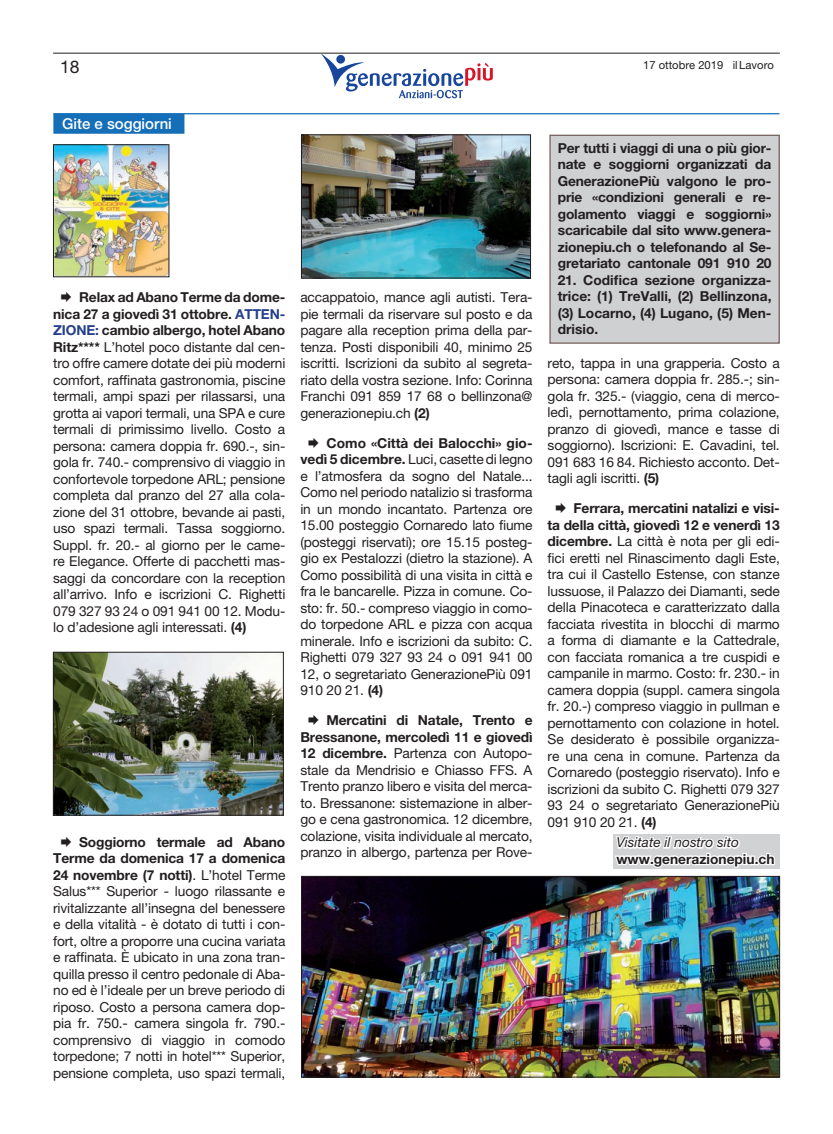
<style>
.page{position:relative;width:833px;height:1134px;background:#fff}
.page>*{position:absolute;margin:0;border:0;box-sizing:border-box;transform-origin:0 0}
.t1{font:17.5px "Helvetica Neue LT Pro";color:#231f20}
.Incipit_-_AAPI{font:500 15px "Helvetica Neue LT Pro";color:#fff}
.appuntamenti-agenda{font:13.75px/16.5px "Helvetica Neue LT Pro";letter-spacing:-.01em;color:#231f20;text-align:justify}
.t2{font:700 13.75px/16.5px "Helvetica Neue LT Pro";color:#231f20;text-align:justify}
.t3{font:italic 13.75px "Helvetica Neue LT Pro";color:#231f20}
.t4{font:11.25px "Helvetica Neue LT Pro";color:#231f20}
.s1{font-weight:700}
.s2{font-weight:700;color:#253f8e}
</style>
<div class="page">
<div style="left:613px;top:834px;width:167px;height:34px;background:#d1d2d4"></div>
<svg style="left:613px;top:836px;width:163px;height:40px"></svg>
<svg style="left:321px;top:54px;width:172px;height:44px"></svg>
<hr style="left:53px;top:113px;width:726px;height:1px;background:#146eb8">
<div style="left:53px;top:114px;width:131px;height:20px;background:#146eb8"></div>
<div style="left:550px;top:135px;width:229px;height:208px;background:#cfd0d2"></div>
<div style="left:549px;top:135px;width:231px;height:209px;border:1px solid #725f5c"></div>
<img style="left:55px;top:146px;width:112px;height:129px">
<div style="left:53px;top:144px;width:116px;height:133px;border:1px solid #231f20"></div>
<img style="left:55px;top:654px;width:226px;height:159px">
<div style="left:53px;top:652px;width:230px;height:163px;border:1px solid #231f20"></div>
<img style="left:303px;top:137px;width:226px;height:139px">
<div style="left:301px;top:135px;width:230px;height:143px;border:1px solid #231f20"></div>
<img style="left:303px;top:878px;width:475px;height:197px">
<div style="left:301px;top:876px;width:479px;height:201px;border:1px solid #231f20"></div>
<hr style="left:53px;top:53px;width:727px;height:1px;background:#231f20">
<p class="t1" style="left:60px;top:56px;width:21px">18</p>
<p class="t4" style="left:643px;top:58px;width:132px">17 ottobre 2019 il Lavoro</p>
<p class="Incipit_-_AAPI" style="left:62px;top:114px;width:111px">Gite e soggiorni</p>
<p class="appuntamenti-agenda" style="left:53px;top:289px;width:234px;text-indent:7px">◻ <span class="s1">Relax ad Abano Terme da dome&shy;nica 27 a giovedì 31 ottobre.</span> <span class="s2">ATTEN-ZIONE:</span> <span class="s1">cambio albergo, hotel Abano Ritz****</span> L’hotel poco distante dal cen&shy;tro offre camere dotate dei più moderni comfort, raffinata gastronomia, piscine termali, ampi spazi per rilassarsi, una grotta ai vapori termali, una SPA e cure termali di primissimo livello. Costo a persona: camera doppia fr. 690.-, sin&shy;gola fr. 740.- comprensivo di viaggio in confortevole torpedone ARL; pensione completa dal pranzo del 27 alla cola&shy;zione del 31 ottobre, bevande ai pasti, uso spazi termali. Tassa soggiorno.<br>Suppl. fr. 20.- al giorno per le came&shy;re Elegance. Offerte di pacchetti mas&shy;saggi da concordare con la reception all’arrivo. Info e iscrizioni C. Righetti 079 327 93 24 o 091 941 00 12. Modu&shy;lo d’adesione agli interessati. <span class="s1">(4)</span></p>
<p class="appuntamenti-agenda" style="left:53px;top:834px;width:234px;text-align:center">◻ <span class="s1">Soggiorno termale ad Abano Terme da domenica 17 a domenica 24 novembre (7 notti)</span>. L’hotel Terme Salus*** Superior - luogo rilassante e rivitalizzante all’insegna del benessere e della vitalità - è dotato di tutti i con&shy;fort, oltre a proporre una cucina variata e raffinata. È ubicato in una zona tran&shy;quilla presso il centro pedonale di Aba&shy;no ed è l’ideale per un breve periodo di riposo. Costo a persona camera dop&shy;pia fr. 750.- camera singola fr. 790.- comprensivo di viaggio in comodo torpedone; 7 notti in hotel*** Superior, pensione completa, uso spazi termali,</p>
<p class="appuntamenti-agenda" style="left:300px;top:289px;width:234px">accappatoio, mance agli autisti. Tera&shy;pie termali da riservare sul posto e da pagare alla reception prima della par&shy;tenza. Posti disponibili 40, minimo 25 iscritti. Iscrizioni da subito al segreta&shy;riato della vostra sezione. Info: Corinna Franchi 091 859 17 68 o bellinzona@ generazionepiu.ch <span class="s1">(2)</span></p>
<p class="appuntamenti-agenda" style="left:300px;top:434px;width:234px;text-indent:7px">◻ <span class="s1">Como «Città dei Balocchi» gio&shy;vedì 5 dicembre.</span> Luci, casette di legno e l’atmosfera da sogno del Natale...<br>Como nel periodo natalizio si trasforma in un mondo incantato. Partenza ore 15.00 posteggio Cornaredo lato fiume (posteggi riservati); ore 15.15 posteg&shy;gio ex Pestalozzi (dietro la stazione). A Como possibilità di una visita in città e fra le bancarelle. Pizza in comune. Co&shy;sto: fr. 50.- compreso viaggio in como&shy;do torpedone ARL e pizza con acqua minerale. Info e iscrizioni da subito: C.<br>Righetti 079 327 93 24 o 091 941 00<br>12, o segretariato GenerazionePiù 091<br>910 20 21. <span class="s1">(4)</span></p>
<p class="appuntamenti-agenda" style="left:300px;top:712px;width:234px;text-align:center">◻ <span class="s1">Mercatini di Natale, Trento e Bressanone, mercoledì 11 e giovedì 12 dicembre.</span> Partenza con Autopo&shy;stale da Mendrisio e Chiasso FFS. A Trento pranzo libero e visita del merca&shy;to. Bressanone: sistemazione in alber&shy;go e cena gastronomica. 12 dicembre, colazione, visita individuale al mercato, pranzo in albergo, partenza per Rove-</p>
<p class="t2" style="left:558px;top:139px;width:215px">Per tutti i viaggi di una o più gior&shy;nate e soggiorni organizzati da GenerazionePiù valgono le pro&shy;prie «condizioni generali e re&shy;golamento viaggi e soggiorni» scaricabile dal sito www.genera&shy;zionepiu.ch o telefonando al Se&shy;gretariato cantonale 091 910 20</p>
<p class="t2" style="left:558px;top:271px;width:215px">21. Codifica sezione organizza&shy;trice: (1) TreValli, (2) Bellinzona, (3) Locarno, (4) Lugano, (5) Men&shy;drisio.</p>
<p class="appuntamenti-agenda" style="left:547px;top:354px;width:234px">reto, tappa in una grapperia. Costo a persona: camera doppia fr. 285.-; sin&shy;gola fr. 325.- (viaggio, cena di merco&shy;ledì, pernottamento, prima colazione, pranzo di giovedì, mance e tasse di soggiorno). Iscrizioni: E. Cavadini, tel.<br>091 683 16 84. Richiesto acconto. Det&shy;tagli agli iscritti. <span class="s1">(5)</span></p>
<p class="appuntamenti-agenda" style="left:547px;top:500px;width:234px;text-indent:7px">◻ <span class="s1">Ferrara, mercatini natalizi e visi&shy;ta della città, giovedì 12 e venerdì 13 dicembre.</span> La città è nota per gli edi&shy;fici eretti nel Rinascimento dagli Este, tra cui il Castello Estense, con stanze lussuose, il Palazzo dei Diamanti, sede della Pinacoteca e caratterizzato dalla facciata rivestita in blocchi di marmo a forma di diamante e la Cattedrale, con facciata romanica a tre cuspidi e campanile in marmo. Costo: fr. 230.- in camera doppia (suppl. camera singola fr. 20.-) compreso viaggio in pullman e pernottamento con colazione in hotel.<br>Se desiderato è possibile organizza&shy;re una cena in comune. Partenza da Cornaredo (posteggio riservato). Info e iscrizioni da subito C. Righetti 079 327<br>93 24 o segretariato GenerazionePiù 091 910 20 21. <span class="s1">(4)</span></p>
<p class="t3" style="left:616px;top:834px;width:124px">Visitate il nostro sito</p>
<p class="t2" style="left:616px;top:850px;width:160px">www.generazionepiu.ch</p>
</div>
